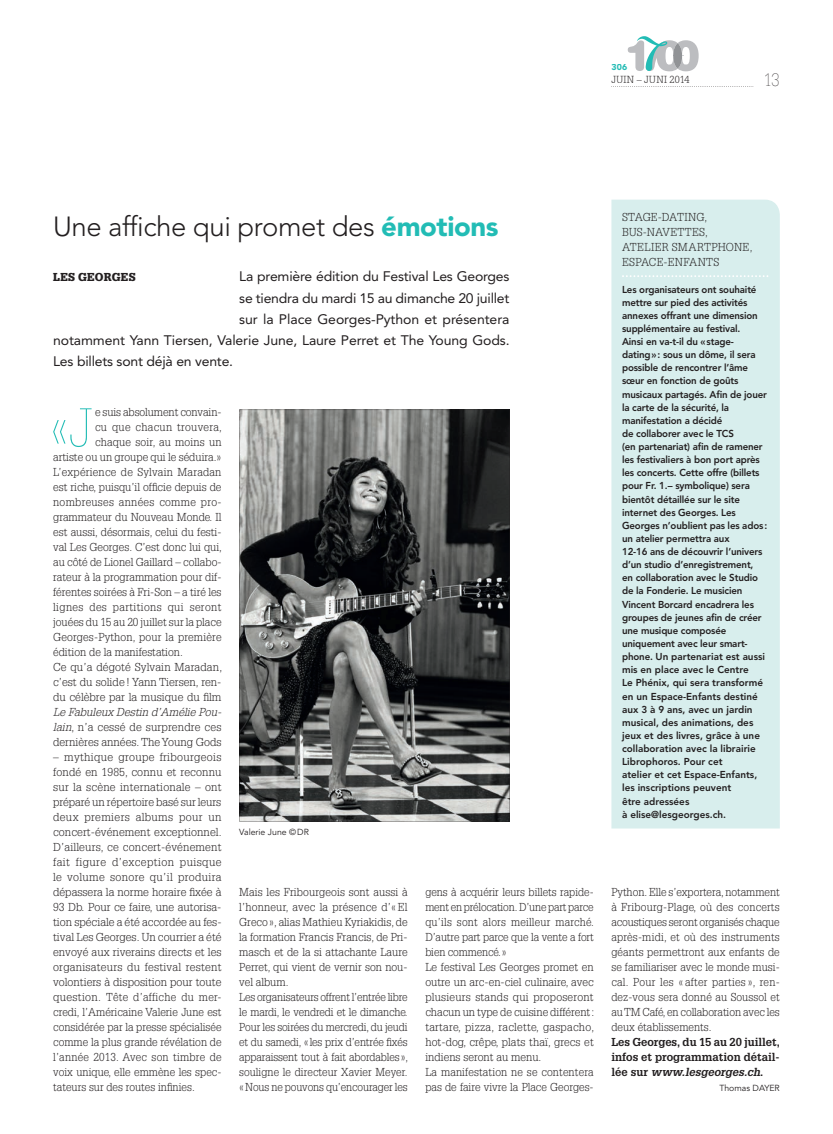
<style>
.page{position:relative;width:833px;height:1134px;background:#fff}
.page>*{position:absolute;margin:0;border:0;box-sizing:border-box;transform-origin:0 0}
.t1{font:100 53.12px "Glypha LT Std";color:#22bcb5}
.t2{font:300 27.5px "Avenir LT Std";letter-spacing:-.015em;color:#231f20}
.t3{font:100 17.5px "Glypha LT Std";color:#231f20}
.t4{font:13.75px "Avenir LT Std";letter-spacing:-.015em;color:#231f20}
.t5{font:300 11.25px/15px "Glypha LT Std";color:#231f20;text-align:justify}
.t6{font:300 11.25px/15px "Glypha LT Std";letter-spacing:.02em;color:#231f20}
.t7{font:700 11.25px/15px "Glypha LT Std";color:#231f20;text-align:justify}
.t8{font:300 11.25px "Glypha LT Std";letter-spacing:.025em;color:#231f20}
.t9{font:300 11.25px "Glypha LT Std";letter-spacing:.035em;color:#231f20}
.t10{font:900 11.25px "Glypha LT Std";letter-spacing:.025em;color:#231f20}
.t11{font:800 10px/13.1px "Avenir LT Std";letter-spacing:-.015em;color:#231f20}
.t12{font:300 10px "Glypha LT Std";letter-spacing:.05em;color:#231f20}
.t13{font:8.75px "Avenir LT Std";color:#231f20}
.t14{font:900 8.75px "Avenir LT Std";color:#25bcb5}
.s1{font-weight:900;color:#22bcb5}
.s2{font-style:italic}
</style>
<div class="page">
<svg style="left:611px;top:86px;width:142px;height:1px"></svg>
<svg style="left:628px;top:36px;width:70px;height:35px"></svg>
<div style="left:611px;top:200px;width:169px;height:628px;background:#d8eeed"></div>
<svg style="left:622px;top:275px;width:146px;height:2px"></svg>
<svg style="left:239px;top:410px;width:270px;height:411px;background:#555656"></svg>
<p class="t14" style="left:611px;top:62px;width:17px">306</p>
<p class="t12" style="left:611px;top:74px;width:79px">JUIN – JUNI 2014</p>
<h3 class="t3" style="left:763px;top:70px;width:18px">13</h3>
<p class="t6" style="left:622px;top:210px;width:132px">STAGE-DATING,<br>BUS-NAVETTES,<br>ATELIER SMARTPHONE,<br>ESPACE-ENFANTS</p>
<p class="t11" style="left:622px;top:283px;width:147px">Les organisateurs ont souhaité mettre sur pied des activités annexes offrant une dimension supplémentaire au festival.<br>Ainsi en va-t-il du « stage-<br>dating » : sous un dôme, il sera possible de rencontrer l’âme sœur en fonction de goûts musicaux partagés. Afin de jouer la carte de la sécurité, la manifestation a décidé<br>de collaborer avec le TCS<br>(en partenariat) afin de ramener les festivaliers à bon port après les concerts. Cette offre (billets pour Fr. 1.– symbolique) sera bientôt détaillée sur le site internet des Georges. Les<br>Georges n’oublient pas les ados : un atelier permettra aux<br>12-16 ans de découvrir l’univers d’un studio d’enregistrement,<br>en collaboration avec le Studio de la Fonderie. Le musicien<br>Vincent Borcard encadrera les groupes de jeunes afin de créer une musique composée uniquement avec leur smart&shy;phone. Un partenariat est aussi mis en place avec le Centre<br>Le Phénix, qui sera transformé en un Espace-Enfants destiné aux 3 à 9 ans, avec un jardin musical, des animations, des jeux et des livres, grâce à une collaboration avec la librairie<br>Librophoros. Pour cet<br>atelier et cet Espace-Enfants, les inscriptions peuvent<br>être adressées<br>à elise@lesgeorges.ch.</p>
<h2 class="t2" style="left:53px;top:211px;width:447px">Une affiche qui promet des <span class="s1">émotions</span></h2>
<p class="t10" style="left:53px;top:271px;width:84px">LES GEORGES</p>
<p class="t4" style="left:239px;top:269px;width:272px">La première édition du Festival Les Georges</p>
<p class="t4" style="left:239px;top:290px;width:272px">se tiendra du mardi 15 au dimanche 20 juillet</p>
<p class="t4" style="left:239px;top:311px;width:272px">sur la Place Georges-Python et présentera</p>
<p class="t4" style="left:53px;top:332px;width:458px">notamment Yann Tiersen, Valerie June, Laure Perret et The Young Gods.</p>
<p class="t4" style="left:53px;top:354px;width:181px">Les billets sont déjà en vente.</p>
<h1 class="t1" style="left:49px;top:397px;width:45px">«J</h1>
<p class="t5" style="left:95px;top:405px;width:128px">e suis absolument convain-</p>
<p class="t8" style="left:95px;top:421px;width:128px">cu que chacun trouvera,</p>
<p class="t5" style="left:95px;top:435px;width:128px">chaque soir, au moins un</p>
<p class="t5" style="left:53px;top:450px;width:170px">artiste ou un groupe qui le séduira.»</p>
<p class="t6" style="left:53px;top:465px;width:170px">L’expérience de Sylvain Maradan</p>
<p class="t5" style="left:53px;top:480px;width:170px">est riche, puisqu’il officie depuis de</p>
<p class="t8" style="left:53px;top:496px;width:170px">nombreuses années comme pro-</p>
<p class="t5" style="left:53px;top:510px;width:170px">grammateur du Nouveau Monde. Il</p>
<p class="t5" style="left:53px;top:525px;width:170px">est aussi, désormais, celui du festi-</p>
<p class="t5" style="left:53px;top:540px;width:170px">val Les Georges. C’est donc lui qui,</p>
<p class="t5" style="left:53px;top:555px;width:170px">au côté de Lionel Gaillard – collabo-</p>
<p class="t5" style="left:53px;top:570px;width:170px">rateur à la programmation pour dif-</p>
<p class="t5" style="left:53px;top:585px;width:170px">férentes soirées à Fri-Son – a tiré les</p>
<p class="t9" style="left:53px;top:601px;width:170px">lignes des partitions qui seront</p>
<p class="t5" style="left:53px;top:615px;width:170px">jouées du 15 au 20 juillet sur la place</p>
<p class="t5" style="left:53px;top:630px;width:170px">Georges-Python, pour la première</p>
<p class="t5" style="left:53px;top:645px;width:131px">édition de la manifestation.</p>
<p class="t5" style="left:53px;top:660px;width:170px">Ce qu’a dégoté Sylvain Maradan,</p>
<p class="t5" style="left:53px;top:675px;width:170px">c’est du solide ! Yann Tiersen, ren-</p>
<p class="t5" style="left:53px;top:690px;width:170px">du célèbre par la musique du film</p>
<p class="t5" style="left:53px;top:705px;width:170px"><span class="s2">Le Fabuleux Destin d’Amélie Pou&shy;lain</span>, n’a cessé de surprendre ces dernières années. The Young Gods</p>
<p class="t5" style="left:53px;top:750px;width:170px">– mythique groupe fribourgeois fondé en 1985, connu et reconnu sur la scène internationale – ont préparé un répertoire basé sur leurs deux premiers albums pour un concert-événement exceptionnel.<br>D’ailleurs, ce concert-événement fait figure d’exception puisque le volume sonore qu’il produira dépassera la norme horaire fixée à 93 Db. Pour ce faire, une autorisa&shy;tion spéciale a été accordée au fes&shy;tival Les Georges. Un courrier a été envoyé aux riverains directs et les organisateurs du festival restent volontiers à disposition pour toute question. Tête d’affiche du mer&shy;credi, l’Américaine Valerie June est considérée par la presse spécialisée comme la plus grande révélation de l’année 2013. Avec son timbre de voix unique, elle emmène les spec&shy;tateurs sur des routes infinies.</p>
<p class="t13" style="left:239px;top:827px;width:71px">Valerie June © DR</p>
<p class="t5" style="left:239px;top:885px;width:170px;text-align:left">Mais les Fribourgeois sont aussi à l’honneur, avec la présence d’« El Greco », alias Mathieu Kyriakidis, de la formation Francis Francis, de Pri&shy;masch et de la si attachante Laure Perret, qui vient de vernir son nou&shy;vel album.<br>Les organisateurs offrent l’entrée libre le mardi, le vendredi et le dimanche.<br>Pour les soirées du mercredi, du jeudi et du samedi, « les prix d’entrée fixés apparaissent tout à fait abordables », souligne le directeur Xavier Meyer. « Nous ne pouvons qu’encourager les</p>
<p class="t5" style="left:425px;top:885px;width:170px;text-align:left">gens à acquérir leurs billets rapide&shy;ment en prélocation. D’une part parce qu’ils sont alors meilleur marché.<br>D’autre part parce que la vente a fort bien commencé. »<br>Le festival Les Georges promet en outre un arc-en-ciel culinaire, avec plusieurs stands qui proposeront chacun un type de cuisine différent : tartare, pizza, raclette, gaspacho, hot-dog, crêpe, plats thaï, grecs et indiens seront au menu.<br>La manifestation ne se contentera pas de faire vivre la Place Georges-</p>
<p class="t5" style="left:611px;top:885px;width:170px">Python. Elle s’exportera, notamment à Fribourg-Plage, où des concerts acoustiques seront organisés chaque après-midi, et où des instruments géants permettront aux enfants de se familiariser avec le monde musi&shy;cal. Pour les « after parties », ren&shy;dez-vous sera donné au Soussol et au TM Café, en collaboration avec les deux établissements.</p>
<p class="t7" style="left:611px;top:1035px;width:170px">Les Georges, du 15 au 20 juillet, infos et programmation détail&shy;lée sur <span class="s2">www.lesgeorges.ch</span>.</p>
<p class="t13" style="left:719px;top:1083px;width:62px">Thomas DAYER</p>
</div>
